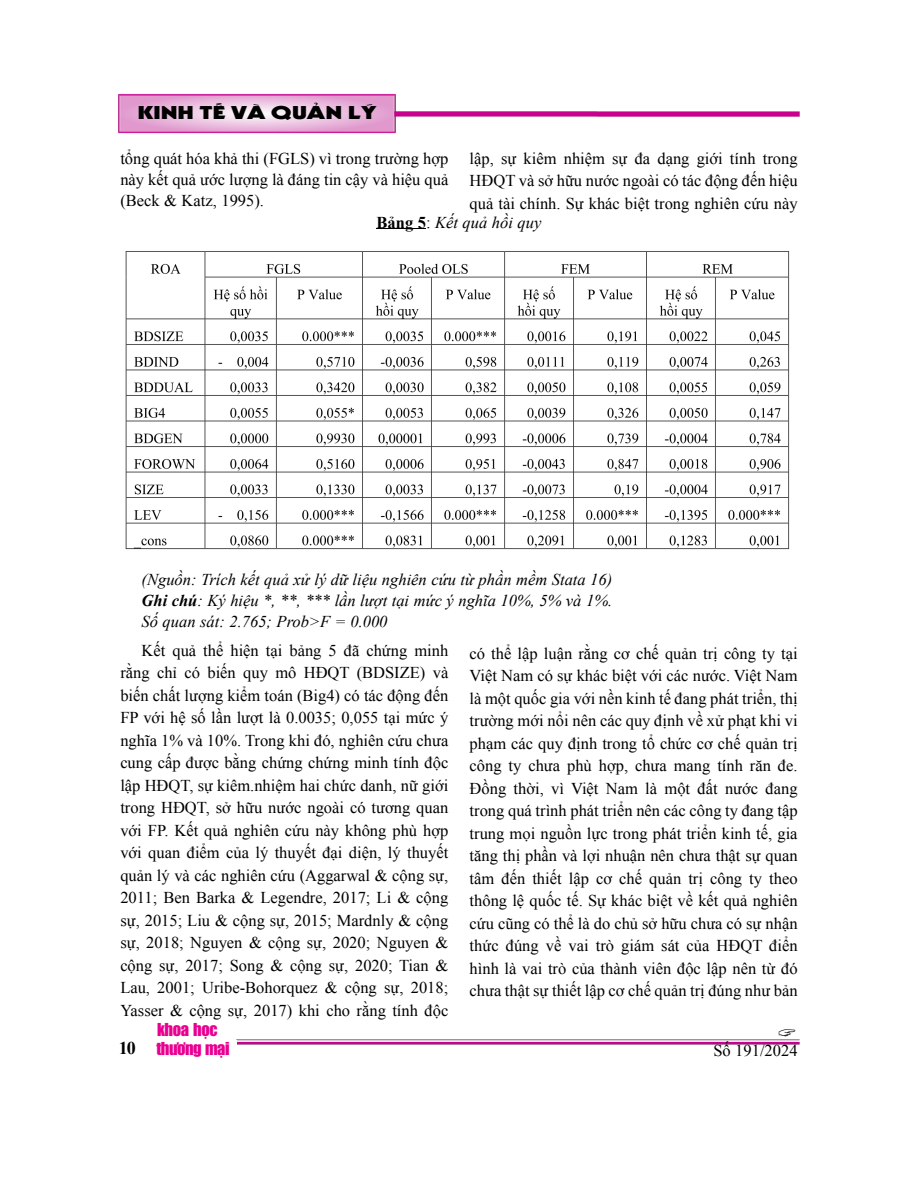
<style>
.page{position:relative;width:918px;height:1188px;background:#fff}
.page>*{position:absolute;margin:0;border:0;box-sizing:border-box;transform-origin:0 0}
.t1{font:18px "UTM Kabel KT";color:#000;scale:1.45 1}
.t2{font:700 18px "Times New Roman";color:#000}
.t3{font:16.5px/22.5px "Times New Roman";color:#000;text-align:justify}
.t4{font:italic 16.5px/21px "Times New Roman";color:#000;text-align:justify}
.t5{font:16.5px "UTM Impact";letter-spacing:-.03em;color:#e90091}
.s1{font-weight:700;font-style:normal}
.s2{font-style:normal}
.s3{font-weight:700}
</style>
<div class="page">
<img style="left:236px;top:1039px;width:564px;height:6px">
<img style="left:118px;top:93px;width:278px;height:41px">
<img style="left:392px;top:110px;width:408px;height:8px">
<div style="left:155px;top:1040px;width:82px;height:26px;background:#fff"></div>
<hr style="left:388px;top:228px;width:30px;height:1px;background:#000">
<img style="left:125px;top:251px;width:665px;height:299px">
<p class="t1" style="left:138px;top:101px;width:166px">KINH TẾ VÀ QUẢN LÝ</p>
<p class="t3" style="left:120px;top:148px;width:330px;line-height:21px">tổng quát hóa khả thi (FGLS) vì trong trường hợp này kết quả ước lượng là đáng tin cậy và hiệu quả (Beck &amp; Katz, 1995).</p>
<p class="t3" style="left:470px;top:147px;width:330px">lập, sự kiêm nhiệm sự đa dạng giới tính trong HĐQT và sở hữu nước ngoài có tác động đến hiệu quả tài chính. Sự khác biệt trong nghiên cứu này</p>
<p class="t4" style="left:377px;top:211px;width:166px"><span class="s1">Bảng 5</span><span class="s2">:</span> Kết quả hồi quy</p>
<p class="t4" style="left:142px;top:568px;width:472px">(Nguồn: Trích kết quả xử lý dữ liệu nghiên cứu từ phần mềm Stata 16)<br><span class="s3">Ghi chú</span>: Ký hiệu *, **, *** lần lượt tại mức ý nghĩa 10%, 5% và 1%.<br>Số quan sát: 2.765; Prob&gt;F = 0.000</p>
<p class="t3" style="left:120px;top:639px;width:330px;text-indent:21px">Kết quả thể hiện tại bảng 5 đã chứng minh rằng chỉ có biến quy mô HĐQT (BDSIZE) và biến chất lượng kiểm toán (Big4) có tác động đến FP với hệ số lần lượt là 0.0035; 0,055 tại mức ý nghĩa 1% và 10%. Trong khi đó, nghiên cứu chưa cung cấp được bằng chứng chứng minh tính độc lập HĐQT, sự kiêm.nhiệm hai chức danh, nữ giới trong HĐQT, sở hữu nước ngoài có tương quan với FP. Kết quả nghiên cứu này không phù hợp với quan điểm của lý thuyết đại diện, lý thuyết quản lý và các nghiên cứu (Aggarwal &amp; cộng sự, 2011; Ben Barka &amp; Legendre, 2017; Li &amp; cộng sự, 2015; Liu &amp; cộng sự, 2015; Mardnly &amp; cộng sự, 2018; Nguyen &amp; cộng sự, 2020; Nguyen &amp; cộng sự, 2017; Song &amp; cộng sự, 2020; Tian &amp; Lau, 2001; Uribe-Bohorquez &amp; cộng sự, 2018; Yasser &amp; cộng sự, 2017) khi cho rằng tính độc</p>
<p class="t5" style="left:157px;top:1019px;width:62px">khoa học</p>
<p class="t3" style="left:470px;top:642px;width:330px">có thể lập luận rằng cơ chế quản trị công ty tại Việt Nam có sự khác biệt với các nước. Việt Nam là một quốc gia với nền kinh tế đang phát triển, thị trường mới nổi nên các quy định về xử phạt khi vi phạm các quy định trong tổ chức cơ chế quản trị công ty chưa phù hợp, chưa mang tính răn đe.<br>Đồng thời, vì Việt Nam là một đất nước đang trong quá trình phát triển nên các công ty đang tập trung mọi nguồn lực trong phát triển kinh tế, gia tăng thị phần và lợi nhuận nên chưa thật sự quan tâm đến thiết lập cơ chế quản trị công ty theo thông lệ quốc tế. Sự khác biệt về kết quả nghiên cứu cũng có thể là do chủ sở hữu chưa có sự nhận thức đúng về vai trò giám sát của HĐQT điển hình là vai trò của thành viên độc lập nên từ đó chưa thật sự thiết lập cơ chế quản trị đúng như bản</p>
<p class="t2" style="left:119px;top:1038px;width:19px">10</p>
<p class="t3" style="left:713px;top:1040px;width:86px">Số 191/2024</p>
<p class="t5" style="left:156px;top:1037px;width:75px">thương mại</p>
</div>
